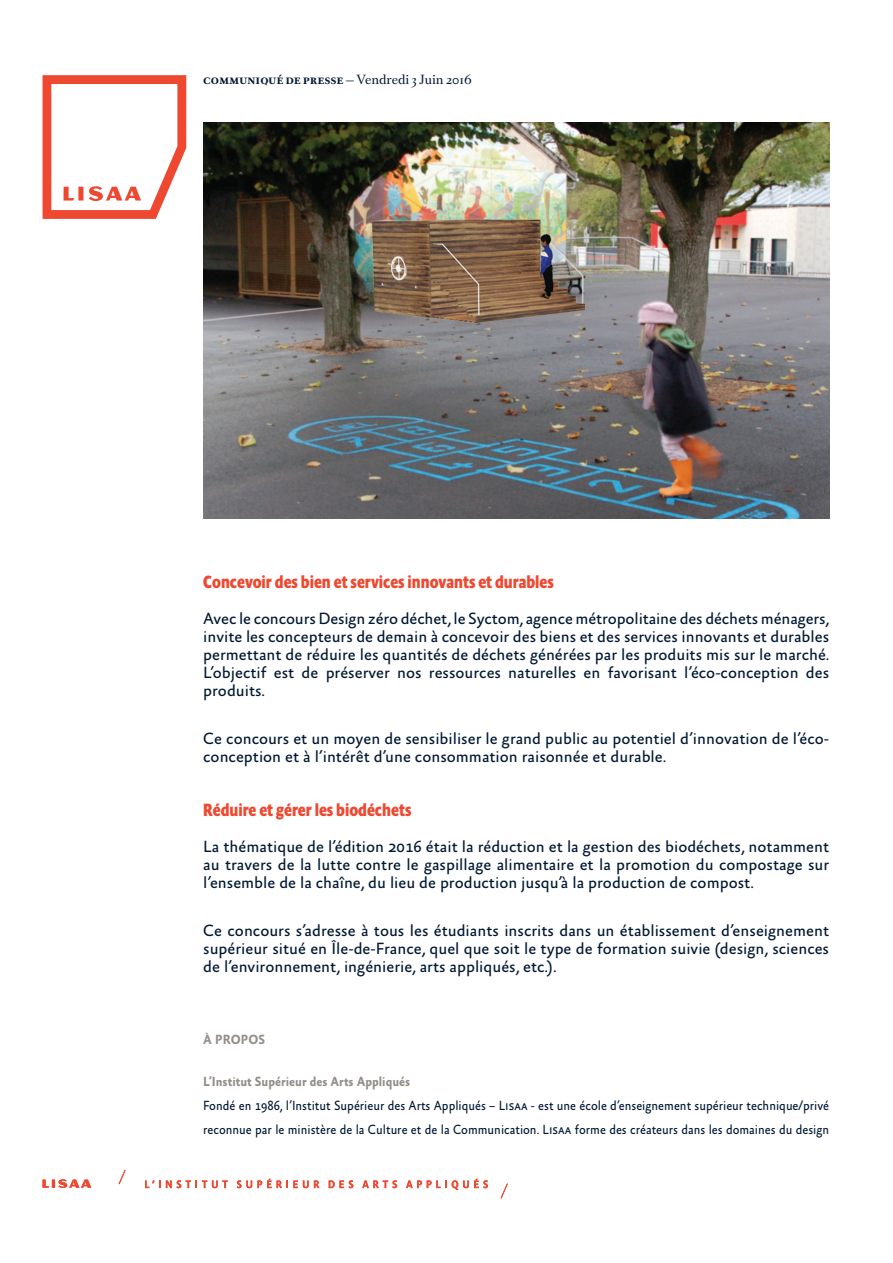
<style>
.page{position:relative;width:893px;height:1263px;background:#fff}
.page>*{position:absolute;margin:0;border:0;box-sizing:border-box;transform-origin:0 0}
.t1{font:700 18px "Absara Sans Headline Pro";color:#ef4830;scale:.92 1}
.t2{font:16.5px/18px "Absara Sans Pro";color:#001832;text-align:justify}
.t3{font:13.5px/24px "Absara Sans Pro";color:#001832;scale:.92 1}
.t4{font:700 13.5px "Absara Sans Pro";color:#938e87;scale:.92 1}
.t5{font:700 12px "Romain BP Text";color:#001832}
.s1{font-weight:400}
</style>
<div class="page">
<svg style="left:43px;top:75px;width:143px;height:144px"></svg>
<img style="left:203px;top:122px;width:626px;height:397px">
<svg style="left:43px;top:1179px;width:48px;height:9px"></svg>
<svg style="left:145px;top:1180px;width:83px;height:8px"></svg>
<svg style="left:237px;top:1179px;width:82px;height:9px"></svg>
<svg style="left:329px;top:1180px;width:24px;height:8px"></svg>
<svg style="left:362px;top:1180px;width:35px;height:8px"></svg>
<svg style="left:406px;top:1179px;width:82px;height:11px"></svg>
<svg style="left:500px;top:1183px;width:8px;height:16px"></svg>
<svg style="left:118px;top:1169px;width:8px;height:16px"></svg>
<p class="t5" style="left:203px;top:69px;width:270px">communiqué de presse — <span class="s1">Vendredi 3 Juin 2016</span></p>
<p class="t1" style="left:203px;top:571px;width:383px">Concevoir des bien et services innovants et durables</p>
<p class="t2" style="left:203px;top:610px;width:627px">Avec le concours Design zéro déchet, le Syctom, agence métropolitaine des déchets ménagers, invite les concepteurs de demain à concevoir des biens et des services innovants et durables permettant de réduire les quantités de déchets générées par les produits mis sur le marché.<br>L’objectif est de préserver nos ressources naturelles en favorisant l’éco-conception des produits.</p>
<p class="t2" style="left:203px;top:730px;width:627px">Ce concours et un moyen de sensibiliser le grand public au potentiel d’innovation de l’éco&shy;conception et à l’intérêt d’une consommation raisonnée et durable.</p>
<p class="t1" style="left:203px;top:799px;width:228px">Réduire et gérer les biodéchets</p>
<p class="t2" style="left:203px;top:838px;width:627px">La thématique de l’édition 2016 était la réduction et la gestion des biodéchets, notamment au travers de la lutte contre le gaspillage alimentaire et la promotion du compostage sur l’ensemble de la chaîne, du lieu de production jusqu’à la production de compost.</p>
<p class="t2" style="left:203px;top:922px;width:627px">Ce concours s’adresse à tous les étudiants inscrits dans un établissement d’enseignement supérieur situé en Île-de-France, quel que soit le type de formation suivie (design, sciences de l’environnement, ingénierie, arts appliqués, etc.).</p>
<p class="t4" style="left:203px;top:1032px;width:69px">À propos</p>
<p class="t4" style="left:203px;top:1074px;width:226px">L’Institut Supérieur des Arts Appliqués</p>
<p class="t3" style="left:203px;top:1094px;width:682px">Fondé en 1986, l’Institut Supérieur des Arts Appliqués – Lisaa - est une école d’enseignement supérieur technique/privé reconnue par le ministère de la Culture et de la Communication. Lisaa forme des créateurs dans les domaines du design</p>
</div>
